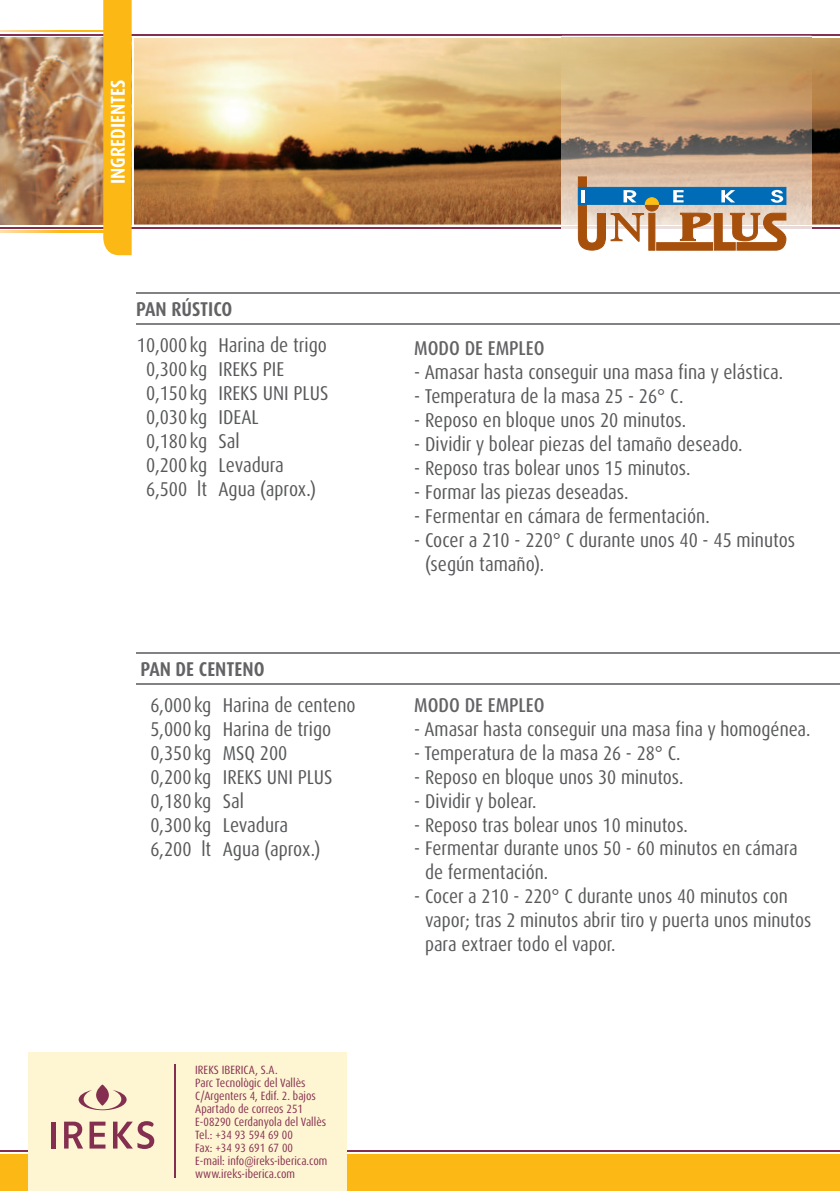
<style>
.page{position:relative;width:840px;height:1191px;background:#fff}
.page>*{position:absolute;margin:0;border:0;box-sizing:border-box;transform-origin:0 0}
.t1{font:condensed 20px/24px "Dax Pro";color:#57585a}
.t2{font:500 condensed 20px "Dax Pro";color:#636366}
.t3{font:700 condensed 20px "Dax Pro";color:#636366}
.t4{font:700 condensed 20px "Dax Pro";color:#fff}
.t5{font:condensed 19.8px/23.8px "Dax Pro";color:#57585a}
.t6{font:condensed 12px/13px "Dax Pro";color:#842f4f}
.s1{font-size:20px}
</style>
<div class="page">
<img style="left:0;top:38px;width:103px;height:187px">
<hr style="left:0;top:34px;width:839px;height:2px;background:#842f4f">
<hr style="left:0;top:227px;width:839px;height:1px;background:#842f4f">
<img style="left:134px;top:38px;width:705px;height:187px">
<hr style="left:0;top:1150px;width:839px;height:1px;background:#842f4f">
<svg style="left:0;top:30px;width:103px;height:2px"></svg>
<svg style="left:0;top:231px;width:103px;height:1px"></svg>
<svg style="left:103px;top:0;width:29px;height:255px"></svg>
<div style="left:0;top:1154px;width:839px;height:37px;background:#fcb814"></div>
<hr style="left:136px;top:292px;width:703px;height:2px;background:#808285">
<hr style="left:136px;top:323px;width:703px;height:2px;background:#808285">
<svg style="left:561px;top:37px;width:250px;height:205px"></svg>
<hr style="left:561px;top:227px;width:250px;height:1px;background:#ebdede">
<img style="left:561px;top:38px;width:250px;height:187px">
<div style="left:655px;top:242px;width:57px;height:9px;background:#a7500c;border:1px solid #a7500c"></div>
<div style="left:577px;top:187px;width:209px;height:18px;background:#006cb7;border:1px solid #006cb7"></div>
<svg style="left:673px;top:190px;width:10px;height:12px"></svg>
<svg style="left:721px;top:190px;width:13px;height:12px"></svg>
<svg style="left:770px;top:190px;width:12px;height:13px"></svg>
<svg style="left:679px;top:212px;width:107px;height:39px"></svg>
<svg style="left:577px;top:176px;width:82px;height:75px"></svg>
<hr style="left:136px;top:652px;width:703px;height:2px;background:#808285">
<hr style="left:136px;top:683px;width:703px;height:2px;background:#808285">
<div style="left:170px;top:1053px;width:176px;height:138px;background:#fef5d2"></div>
<div style="left:28px;top:1053px;width:148px;height:136px;background:#fef5d2"></div>
<hr style="left:51px;top:1121px;width:4px;height:27px;background:#842f4f">
<svg style="left:64px;top:1121px;width:19px;height:27px"></svg>
<svg style="left:89px;top:1121px;width:16px;height:27px"></svg>
<svg style="left:113px;top:1121px;width:41px;height:28px"></svg>
<svg style="left:79px;top:1084px;width:47px;height:26px"></svg>
<hr style="left:174px;top:1064px;width:2px;height:114px;background:#842f4f">
<p class="t4" style="left:105px;top:184px;width:106px;rotate:-90deg">INGREDIENTES</p>
<p class="t3" style="left:136px;top:296px;width:98px">PAN RÚSTICO</p>
<p class="t1" style="left:146px;top:333px;width:183px;text-indent:-9px">10,000 kg Harina de trigo<br>0,300 kg IREKS PIE<br>0,150 kg IREKS UNI PLUS<br>0,030 kg IDEAL<br>0,180 kg Sal<br>0,200 kg Levadura<br>6,500 lt Agua (aprox.)</p>
<p class="t2" style="left:414px;top:335px;width:132px">MODO DE EMPLEO</p>
<p class="t1" style="left:414px;top:360px;width:370px">- Amasar hasta conseguir una masa fina y elástica.</p>
<p class="t1" style="left:414px;top:384px;width:270px">- Temperatura de la masa 25 - 26° C.</p>
<p class="t1" style="left:414px;top:408px;width:273px">- Reposo en bloque unos 20 minutos.</p>
<p class="t1" style="left:414px;top:432px;width:329px">- Dividir y bolear piezas del tamaño deseado.</p>
<p class="t1" style="left:414px;top:456px;width:278px">- Reposo tras bolear unos 15 minutos.</p>
<p class="t1" style="left:414px;top:480px;width:215px">- Formar las piezas deseadas.</p>
<p class="t1" style="left:414px;top:504px;width:297px">- Fermentar en cámara de fermentación.</p>
<p class="t1" style="left:425px;top:528px;width:371px;text-indent:-11px">- Cocer a 210 - 220° C durante unos 40 - 45 minutos (según tamaño).</p>
<p class="t3" style="left:140px;top:656px;width:125px">PAN DE CENTENO</p>
<p class="t1" style="left:150px;top:693px;width:207px">6,000 kg Harina de centeno<br>5,000 kg Harina de trigo<br>0,350 kg MSQ 200<br>0,200 kg IREKS UNI PLUS<br>0,180 kg Sal<br>0,300 kg Levadura<br>6,200 lt Agua (aprox.)</p>
<p class="t6" style="left:195px;top:1063px;width:134px">IREKS IBERICA, S.A.<br>Parc Tecnològic del Vallès<br>C/Argenters 4, Edif. 2. bajos<br>Apartado de correos 251<br>E-08290 Cerdanyola del Vallès<br>Tel.: +34 93 594 69 00<br>Fax: +34 93 691 67 00<br>E-mail: info@ireks-iberica.com www.ireks-iberica.com</p>
<p class="t2" style="left:414px;top:692px;width:132px">MODO DE EMPLEO</p>
<p class="t5" style="left:414px;top:717px;width:397px">- Amasar hasta conseguir una masa fina y homogénea.</p>
<p class="t5" style="left:414px;top:741px;width:267px">- Temperatura de la masa 26 - 28<span class="s1">° C</span>.</p>
<p class="t5" style="left:414px;top:765px;width:270px">- Reposo en bloque unos 30 minutos.</p>
<p class="t5" style="left:414px;top:789px;width:124px">- Dividir y bolear.</p>
<p class="t5" style="left:414px;top:813px;width:275px">- Reposo tras bolear unos 10 minutos.</p>
<p class="t5" style="left:425px;top:836px;width:374px;text-indent:-11px">- Fermentar durante unos 50 - 60 minutos en cámara de fermentación.</p>
<p class="t5" style="left:425px;top:884px;width:387px;text-indent:-11px">- Cocer a 210 - 220<span class="s1">° C</span> durante unos 40 minutos con vapor; tras 2 minutos abrir tiro y puerta unos minutos para extraer todo el vapor.</p>
</div>
